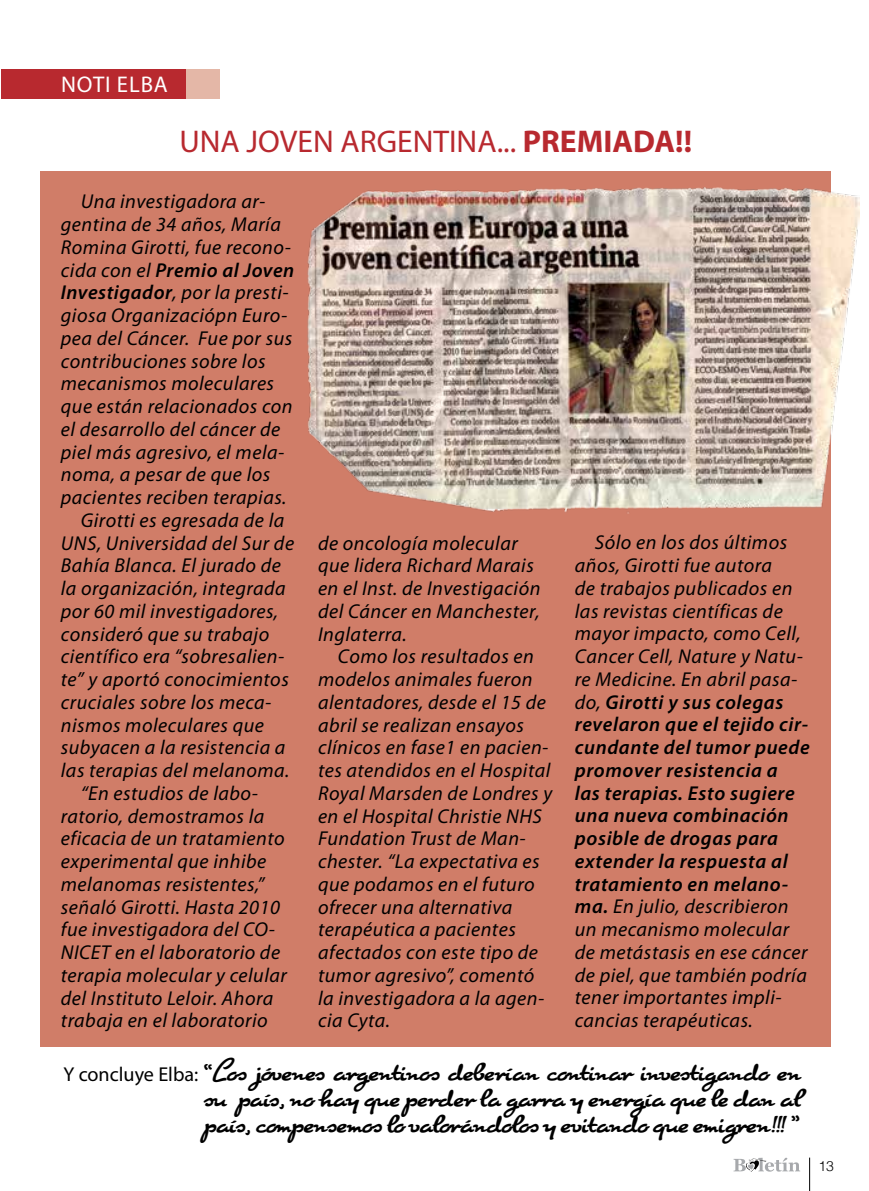
<style>
.page{position:relative;width:869px;height:1191px;background:#fff}
.page>*{position:absolute;margin:0;border:0;box-sizing:border-box;transform-origin:0 0}
.t1{font:31.5px "Myriad Pro";color:#b8292f}
.t2{font:700 31.5px "Myriad Pro";color:#b8292f}
.t3{font:22.75px/26.2px "Cuisine";color:#000;text-align:justify}
.t4{font:22.75px "Myriad Pro";color:#fff}
.t5{font:italic 20.12px/22.8px "Myriad Pro";letter-spacing:.025em;color:#000}
.t6{font:italic 600 20.12px "Myriad Pro";letter-spacing:.025em;color:#000}
.t7{font:20.12px "Myriad Pro";color:#000}
.t8{font:300 14px "Helvetica";color:#000}
.s1{font-weight:400}
.s2{font-weight:600}
</style>
<div class="page">
<hr style="left:809px;top:1157px;width:1px;height:34px;background:#000">
<svg style="left:733px;top:1157px;width:66px;height:14px"></svg>
<div style="left:40px;top:171px;width:790px;height:876px;background:#d07d68"></div>
<div style="left:1px;top:69px;width:186px;height:30px;background:#b8292f"></div>
<div style="left:187px;top:69px;width:33px;height:30px;background:#e4b7a7"></div>
<img style="left:307px;top:187px;width:552px;height:327px">
<p class="t4" style="left:61px;top:71px;width:13px">NOTI</p>
<p class="t4" style="left:117px;top:71px;width:51px">ELBA</p>
<h1 class="t1" style="left:179px;top:122px;width:21px">UNA</h1>
<h1 class="t1" style="left:246px;top:122px;width:31px">JOVEN</h1>
<h1 class="t1" style="left:340px;top:122px;width:74px">ARGENTINA</h1>
<h1 class="t2" style="left:496px;top:124px;width:197px"><span class="s1">...</span> PREMIADA!!</h1>
<p class="t5" style="left:81px;top:191px;width:186px">Una investigadora ar-</p>
<p class="t5" style="left:61px;top:213px;width:221px">gentina de 34 años, María</p>
<p class="t5" style="left:61px;top:236px;width:231px">Romina Girotti, fue recono-</p>
<p class="t6" style="left:61px;top:259px;width:235px"><span class="s1">cida con el</span> Premio al Joven</p>
<p class="t5" style="left:61px;top:282px;width:229px"><span class="s2">Investigador</span>, por la presti-</p>
<p class="t5" style="left:61px;top:304px;width:228px">giosa Organizaciópn Euro-</p>
<p class="t5" style="left:61px;top:327px;width:233px">pea del Cáncer. Fue por sus</p>
<p class="t5" style="left:61px;top:350px;width:206px">contribuciones sobre los</p>
<p class="t5" style="left:61px;top:373px;width:215px">mecanismos moleculares</p>
<p class="t5" style="left:61px;top:395px;width:233px">que están relacionados con</p>
<p class="t5" style="left:61px;top:418px;width:221px">el desarrollo del cáncer de</p>
<p class="t5" style="left:61px;top:441px;width:225px">piel más agresivo, el mela-</p>
<p class="t5" style="left:61px;top:464px;width:211px">noma, a pesar de que los</p>
<p class="t5" style="left:61px;top:486px;width:227px">pacientes reciben terapias.</p>
<p class="t5" style="left:81px;top:509px;width:205px">Girotti es egresada de la</p>
<p class="t5" style="left:61px;top:532px;width:235px">UNS, Universidad del Sur de</p>
<p class="t5" style="left:61px;top:555px;width:221px">Bahía Blanca. El jurado de</p>
<p class="t5" style="left:61px;top:577px;width:226px">la organización, integrada</p>
<p class="t5" style="left:61px;top:600px;width:219px">por 60 mil investigadores,</p>
<p class="t5" style="left:61px;top:623px;width:210px">consideró que su trabajo</p>
<p class="t5" style="left:61px;top:646px;width:225px">científico era “sobresalien-</p>
<p class="t5" style="left:61px;top:668px;width:229px">te” y aportó conocimientos</p>
<p class="t5" style="left:61px;top:691px;width:212px">cruciales sobre los meca-</p>
<p class="t5" style="left:61px;top:714px;width:204px">nismos moleculares que</p>
<p class="t5" style="left:61px;top:737px;width:226px">subyacen a la resistencia a</p>
<p class="t5" style="left:61px;top:759px;width:230px">las terapias del melanoma.</p>
<p class="t5" style="left:81px;top:782px;width:179px">“En estudios de labo-</p>
<p class="t5" style="left:61px;top:805px;width:205px">ratorio, demostramos la</p>
<p class="t5" style="left:61px;top:827px;width:225px">eficacia de un tratamiento</p>
<p class="t5" style="left:61px;top:850px;width:207px">experimental que inhibe</p>
<p class="t5" style="left:61px;top:873px;width:205px">melanomas resistentes,”</p>
<p class="t5" style="left:61px;top:896px;width:220px">señaló Girotti. Hasta 2010</p>
<p class="t5" style="left:61px;top:918px;width:215px">fue investigadora del CO-</p>
<p class="t5" style="left:61px;top:941px;width:221px">NICET en el laboratorio de</p>
<p class="t5" style="left:61px;top:964px;width:227px">terapia molecular y celular</p>
<p class="t5" style="left:61px;top:987px;width:214px">del Instituto Leloir. Ahora</p>
<p class="t5" style="left:61px;top:1009px;width:208px">trabaja en el laboratorio</p>
<p class="t5" style="left:318px;top:532px;width:224px">de oncología molecular que lidera Richard Marais en el Inst. de Investigación del Cáncer en Manchester,<br>Inglaterra.</p>
<p class="t5" style="left:318px;top:645px;width:235px;text-indent:20px">Como los resultados en modelos animales fueron alentadores, desde el 15 de abril se realizan ensayos clínicos en fase1 en pacien&shy;tes atendidos en el Hospital<br>Royal Marsden de Londres y en el Hospital Christie NHS<br>Fundation Trust de Man&shy;chester. “La expectativa es que podamos en el futuro ofrecer una alternativa terapéutica a pacientes afectados con este tipo de tumor agresivo”, comentó la investigadora a la agen&shy;cia Cyta.</p>
<p class="t5" style="left:574px;top:532px;width:236px;text-indent:20px">Sólo en los dos últimos años, Girotti fue autora<br>de trabajos publicados en las revistas científicas de mayor impacto, como Cell,<br>Cancer Cell, Nature y Natu&shy;re Medicine. En abril pasa&shy;do, <span class="s2">Girotti y sus colegas revelaron que el tejido cir&shy;cundante del tumor puede promover resistencia a<br>las terapias. Esto sugiere una nueva combinación posible de drogas para extender la respuesta al tratamiento en melano&shy;ma.</span> En julio, describieron un mecanismo molecular de metástasis en ese cáncer de piel, que también podría tener importantes impli&shy;cancias terapéuticas.</p>
<p class="t3" style="left:204px;top:1058px;width:598px">“Los jóvenes argentinos deberían continar investigando en su país, no hay que perder la garra y energía que le dan al país, compensemos lo valorándolos y evitando que emigren!!! ”</p>
<p class="t7" style="left:63px;top:1062px;width:136px">Y concluye Elba:</p>
<p class="t8" style="left:818px;top:1157px;width:17px">13</p>
</div>
